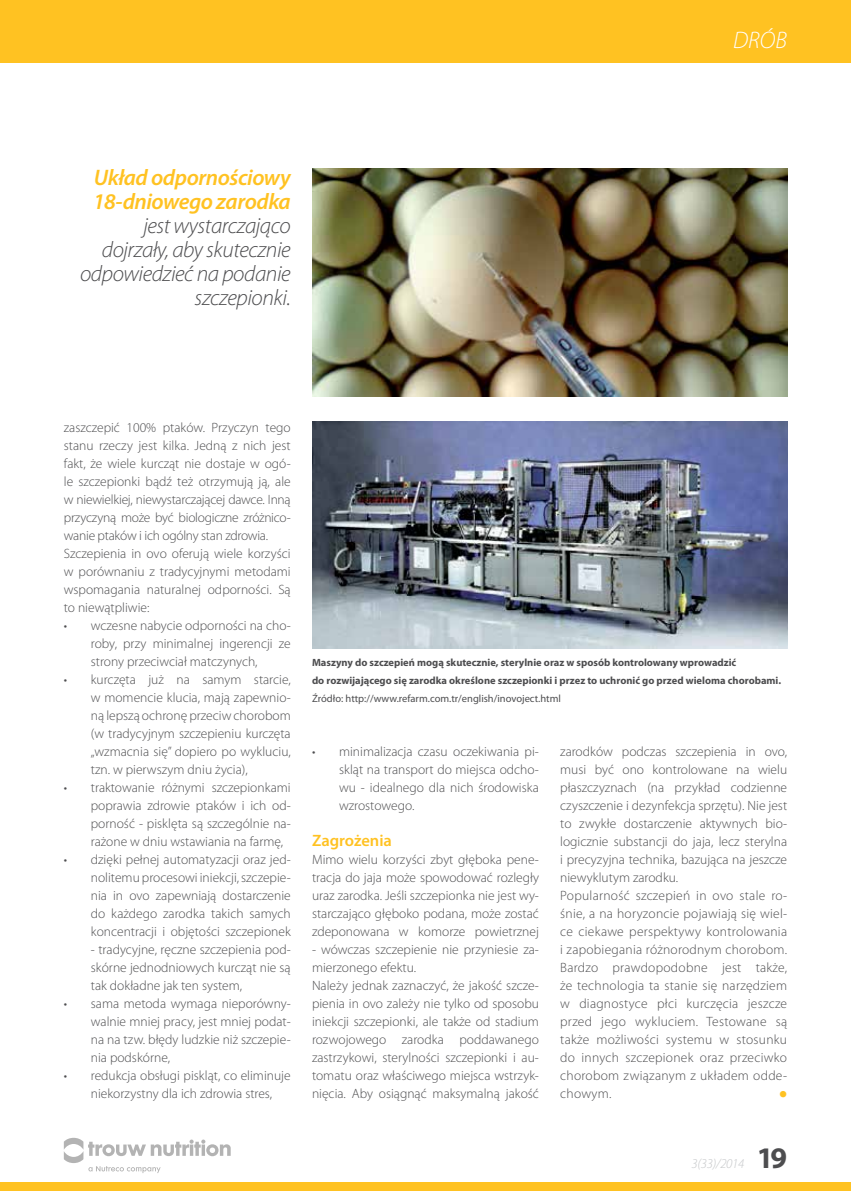
<style>
.page{position:relative;width:851px;height:1191px;background:#fff}
.page>*{position:absolute;margin:0;border:0;box-sizing:border-box;transform-origin:0 0}
.t1{font:italic 300 24px "Myriad Pro";color:#fff}
.t2{font:italic 300 22.5px/24px "Myriad Pro";letter-spacing:-.02em;color:#4d4d4f;text-align:right}
.t3{font:italic 600 22.5px/24px "Myriad Pro";letter-spacing:-.02em;color:#ffc222}
.t4{font:900 22.5px "Myriad Pro";color:#ffc222}
.t5{font:600 16.5px "Myriad Pro";color:#ffc222}
.t6{font:300 13.5px/18px "Myriad Pro";color:#4d4d4f;text-align:justify}
.t7{font:300 13.5px/18px "Myriad Pro";letter-spacing:.02em;color:#4d4d4f}
.t8{font:italic 300 13.5px "Myriad Pro";letter-spacing:-.02em;color:#c5c7c9}
.t9{font:700 10.5px/18px "Myriad Pro";color:#4d4d4f}
.t10{font:10.5px "Myriad Pro";color:#4d4d4f}
.s1{font-weight:700;font-style:normal;font-size:30px;color:#4d4d4f}
</style>
<div class="page">
<div style="left:0;top:1181px;width:850px;height:10px;background:#ffc222"></div>
<div style="left:0;top:0;width:850px;height:63px;background:#ffc222"></div>
<svg style="left:64px;top:1137px;width:167px;height:36px"></svg>
<img style="left:312px;top:168px;width:475px;height:228px">
<img style="left:312px;top:422px;width:475px;height:226px">
<h1 class="t1" style="left:732px;top:26px;width:55px">Drób</h1>
<h2 class="t3" style="left:93px;top:165px;width:199px">Układ odpornościowy<br>18-dniowego zarodka</h2>
<h2 class="t2" style="left:80px;top:213px;width:212px">jest wystarczająco dojrzały, aby skutecznie odpowiedzieć na podanie szczepionki.</h2>
<p class="t6" style="left:64px;top:418px;width:228px;text-align:left">zaszczepić 100% ptaków. Przyczyn tego stanu rzeczy jest kilka. Jedną z nich jest fakt, że wiele kurcząt nie dostaje w ogó&shy;le szczepionki bądź też otrzymują ją, ale w niewielkiej, niewystarczającej dawce. Inną przyczyną może być biologiczne zróżnico&shy;wanie ptaków i ich ogólny stan zdrowia.<br>Szczepienia in ovo oferują wiele korzyści w porównaniu z tradycyjnymi metodami wspomagania naturalnej odporności. Są to niewątpliwie:</p>
<p class="t6" style="left:91px;top:616px;width:201px;text-indent:-27px">• wczesne nabycie odporności na cho&shy;roby, przy minimalnej ingerencji ze strony przeciwciał matczynych,</p>
<p class="t6" style="left:91px;top:670px;width:201px;text-indent:-27px">• kurczęta już na samym starcie, w momencie klucia, mają zapewnio&shy;ną lepszą ochronę przeciw chorobom (w tradycyjnym szczepieniu kurczęta „wzmacnia się” dopiero po wykluciu, tzn. w pierwszym dniu życia),</p>
<p class="t6" style="left:91px;top:778px;width:201px;text-indent:-27px">• traktowanie różnymi szczepionkami poprawia zdrowie ptaków i ich od&shy;porność - pisklęta są szczególnie na&shy;rażone w dniu wstawiania na farmę,</p>
<p class="t6" style="left:91px;top:850px;width:201px;text-indent:-27px">• dzięki pełnej automatyzacji oraz jed&shy;nolitemu procesowi iniekcji, szczepie&shy;nia in ovo zapewniają dostarczenie do każdego zarodka takich samych koncentracji i objętości szczepionek</p>
<p class="t6" style="left:91px;top:940px;width:201px">- tradycyjne, ręczne szczepienia pod&shy;skórne jednodniowych kurcząt nie są tak dokładne jak ten system,</p>
<p class="t6" style="left:91px;top:994px;width:201px;text-indent:-27px">• sama metoda wymaga nieporówny&shy;walnie mniej pracy, jest mniej podat&shy;na na tzw. błędy ludzkie niż szczepie&shy;nia podskórne,</p>
<p class="t6" style="left:91px;top:1066px;width:201px;text-indent:-27px">• redukcja obsługi piskląt, co eliminuje niekorzystny dla ich zdrowia stres,</p>
<p class="t9" style="left:312px;top:653px;width:470px">Maszyny do szczepień mogą skutecznie, sterylnie oraz w sposób kontrolowany wprowadzić<br>do rozwijającego się zarodka określone szczepionki i przez to uchronić go przed wieloma chorobami.</p>
<p class="t10" style="left:312px;top:692px;width:250px">Źródło: http://www.refarm.com.tr/english/inovoject.html</p>
<p class="t6" style="left:339px;top:742px;width:201px;text-indent:-27px">• minimalizacja czasu oczekiwania pi&shy;skląt na transport do miejsca odcho&shy;wu - idealnego dla nich środowiska wzrostowego.</p>
<p class="t5" style="left:312px;top:830px;width:81px">Zagrożenia</p>
<p class="t6" style="left:312px;top:850px;width:228px">Mimo wielu korzyści zbyt głęboka pene&shy;tracja do jaja może spowodować rozległy uraz zarodka. Jeśli szczepionka nie jest wy&shy;starczająco głęboko podana, może zostać zdeponowana w komorze powietrznej</p>
<p class="t6" style="left:312px;top:940px;width:228px;text-align:left">- wówczas szczepienie nie przyniesie za&shy;mierzonego efektu.<br>Należy jednak zaznaczyć, że jakość szcze&shy;pienia in ovo zależy nie tylko od sposobu iniekcji szczepionki, ale także od stadium rozwojowego zarodka poddawanego zastrzykowi, sterylności szczepionki i au&shy;tomatu oraz właściwego miejsca wstrzyk&shy;nięcia. Aby osiągnąć maksymalną jakość</p>
<p class="t7" style="left:560px;top:742px;width:228px">zarodków podczas szczepienia in ovo, musi być ono kontrolowane na wielu płaszczyznach (na przykład codzienne czyszczenie i dezynfekcja sprzętu). Nie jest to zwykłe dostarczenie aktywnych bio&shy;logicznie substancji do jaja, lecz sterylna i precyzyjna technika, bazująca na jeszcze niewyklutym zarodku.<br>Popularność szczepień in ovo stale ro&shy;śnie, a na horyzoncie pojawiają się wiel&shy;ce ciekawe perspektywy kontrolowania i zapobiegania różnorodnym chorobom.<br>Bardzo prawdopodobne jest także, że technologia ta stanie się narzędziem w diagnostyce płci kurczęcia jeszcze przed jego wykluciem. Testowane są także możliwości systemu w stosunku do innych szczepionek oraz przeciwko chorobom związanym z układem odde&shy;chowym.</p>
<h2 class="t4" style="left:778px;top:1077px;width:10px">•</h2>
<p class="t8" style="left:691px;top:1155px;width:97px">3(33)/2014 <span class="s1">19</span></p>
</div>
